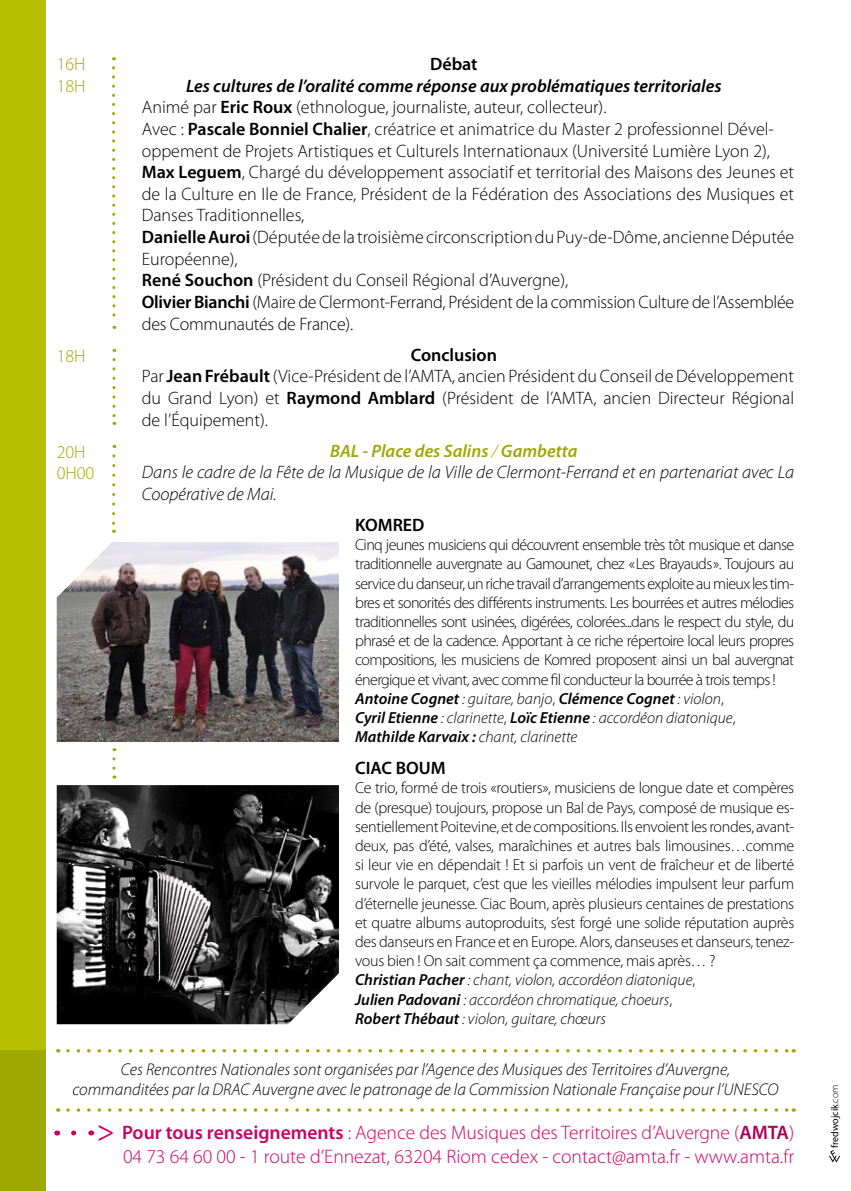
<style>
.page{position:relative;width:851px;height:1191px;background:#fff}
.page>*{position:absolute;margin:0;border:0;box-sizing:border-box;transform-origin:0 0}
.t1{font:30px "Myriad Pro";color:#cd0062}
.t2{font:300 19.6px/23.4px "Myriad Pro";color:#cd0062}
.t3{font:300 18px/21.6px "Myriad Pro";color:#000}
.t4{font:italic 300 18px/21.6px "Myriad Pro";color:#000}
.t5{font:600 18px "Myriad Pro";color:#000}
.t6{font:300 18px/21.6px "Myriad Pro";color:#9ea800}
.t7{font:italic 300 17px/20.4px "Myriad Pro";color:#000;text-align:center}
.t8{font:300 16px/19.2px "Myriad Pro";letter-spacing:-.025em;color:#000}
.t9{font:10px "Myriad Pro";color:#000}
.s1{font-weight:600;font-style:italic}
.s2{font-weight:600}
.s3{font-weight:600;color:#9ea800}
.s4{color:#9ea800}
.s5{font-style:italic}
.s6{font-weight:600;color:#ad005a}
.s7{font-weight:300}
</style>
<div class="page">
<svg style="left:112px;top:68px;width:3px;height:261px"></svg>
<svg style="left:112px;top:359px;width:3px;height:66px"></svg>
<svg style="left:112px;top:456px;width:3px;height:77px"></svg>
<svg style="left:71px;top:1130px;width:3px;height:5px"></svg>
<div style="left:0;top:0;width:45px;height:1106px;background:#b6bf00"></div>
<svg style="left:68px;top:1108px;width:726px;height:3px"></svg>
<div style="left:0;top:1050px;width:45px;height:141px;background:#9ea800"></div>
<svg style="left:112px;top:758px;width:3px;height:20px"></svg>
<svg style="left:68px;top:1049px;width:726px;height:3px"></svg>
<img style="left:57px;top:785px;width:282px;height:239px">
<img style="left:57px;top:542px;width:282px;height:200px">
<svg style="left:829px;top:1150px;width:11px;height:12px"></svg>
<p class="t6" style="left:57px;top:53px;width:30px">16H<br>18H</p>
<p class="t6" style="left:57px;top:345px;width:30px">18H</p>
<p class="t6" style="left:57px;top:441px;width:39px">20H<br>0H00</p>
<p class="t5" style="left:430px;top:53px;width:49px">Débat</p>
<p class="t3" style="left:142px;top:75px;width:653px;text-indent:44px"><span class="s1">Les cultures de l’oralité comme réponse aux problématiques territoriales<br></span>Animé par <span class="s2">Eric Roux</span> (ethnologue, journaliste, auteur, collecteur).<br>Avec : <span class="s2">Pascale Bonniel Chalier</span>, créatrice et animatrice du Master 2 professionnel Dével&shy;oppement de Projets Artistiques et Culturels Internationaux (Université Lumière Lyon 2), <span class="s2">Max Leguem</span>, Chargé du développement associatif et territorial des Maisons des Jeunes et de la Culture en Ile de France, Président de la Fédération des Associations des Musiques et Danses Traditionnelles,<br><span class="s2">Danielle Auroi</span>(Députée de la troisième circonscription du Puy-de-Dôme, ancienne Députée Européenne),<br><span class="s2">René Souchon</span> (Président du Conseil Régional d’Auvergne),<br><span class="s2">Olivier Bianchi</span> (Maire de Clermont-Ferrand, Président de la commission Culture de l’Assemblée des Communautés de France).</p>
<p class="t3" style="left:142px;top:344px;width:653px;text-indent:269px"><span class="s2">Conclusion<br></span>Par <span class="s2">Jean Frébault</span> (Vice-Président de l’AMTA, ancien Président du Conseil de Développement du Grand Lyon) et <span class="s2">Raymond Amblard</span> (Président de l’AMTA, ancien Directeur Régional de l’Équipement).</p>
<p class="t4" style="left:142px;top:440px;width:653px;text-indent:188px"><span class="s3">BAL - Place des Salins</span> <span class="s4">/</span> <span class="s3">Gambetta<br></span>Dans le cadre de la Fête de la Musique de la Ville de Clermont-Ferrand et en partenariat avec La<br>Coopérative de Mai.</p>
<p class="t5" style="left:355px;top:513px;width:71px">KOMRED</p>
<p class="t8" style="left:355px;top:535px;width:440px">Cinq jeunes musiciens qui découvrent ensemble très tôt musique et danse traditionnelle auvergnate au Gamounet, chez «Les Brayauds». Toujours au service du danseur, un riche travail d’arrangements exploite au mieux les tim&shy;bres et sonorités des différents instruments. Les bourrées et autres mélodies traditionnelles sont usinées, digérées, colorées...dans le respect du style, du phrasé et de la cadence. Apportant à ce riche répertoire local leurs propres compositions, les musiciens de Komred proposent ainsi un bal auvergnat énergique et vivant, avec comme fil conducteur la bourrée à trois temps !<br><span class="s1">Antoine Cognet</span> <span class="s5">: guitare, banjo</span>, <span class="s1">Clémence Cognet</span> <span class="s5">: violon</span>,<br><span class="s1">Cyril Etienne</span> <span class="s5">: clarinette</span>, <span class="s1">Loïc Etienne</span> <span class="s5">: accordéon diatonique</span>, <span class="s1">Mathilde Karvaix :</span> <span class="s5">chant, clarinette</span></p>
<p class="t5" style="left:355px;top:756px;width:92px">CIAC BOUM</p>
<p class="t8" style="left:355px;top:778px;width:440px">Ce trio, formé de trois «routiers», musiciens de longue date et compères de (presque) toujours, propose un Bal de Pays, composé de musique es&shy;sentiellement Poitevine, et de compositions. Ils envoient les rondes, avant&shy;deux, pas d’été, valses, maraîchines et autres bals limousines…comme si leur vie en dépendait ! Et si parfois un vent de fraîcheur et de liberté survole le parquet, c’est que les vieilles mélodies impulsent leur parfum d’éternelle jeunesse. Ciac Boum, après plusieurs centaines de prestations et quatre albums autoproduits, s’est forgé une solide réputation auprès des danseurs en France et en Europe. Alors, danseuses et danseurs, tenez&shy;vous bien ! On sait comment ça commence, mais après… ?<br><span class="s1">Christian Pacher</span> <span class="s5">: chant, violon, accordéon diatonique</span>,<br><span class="s1">Julien Padovani</span> <span class="s5">: accordéon chromatique, choeurs</span>,<br><span class="s1">Robert Thébaut</span> <span class="s5">: violon, guitare, chœurs</span></p>
<p class="t7" style="left:72px;top:1058px;width:707px">Ces Rencontres Nationales sont organisées par l’Agence des Musiques des Territoires d’Auvergne, commanditées par la DRAC Auvergne avec le patronage de la Commission Nationale Française pour l’UNESCO</p>
<h1 class="t1" style="left:97px;top:1112px;width:19px">&gt;</h1>
<p class="t2" style="left:122px;top:1120px;width:673px"><span class="s2">Pour tous renseignements</span> : Agence des Musiques des Territoires d’Auvergne (<span class="s6">AMTA</span>)<br>04 73 64 60 00 - 1 route d’Ennezat, 63204 Riom cedex - contact@amta.fr - www.amta.fr</p>
<p class="t9" style="left:828px;top:1147px;width:65px;rotate:-90deg">fredwojcik<span class="s7">.com</span></p>
</div>
